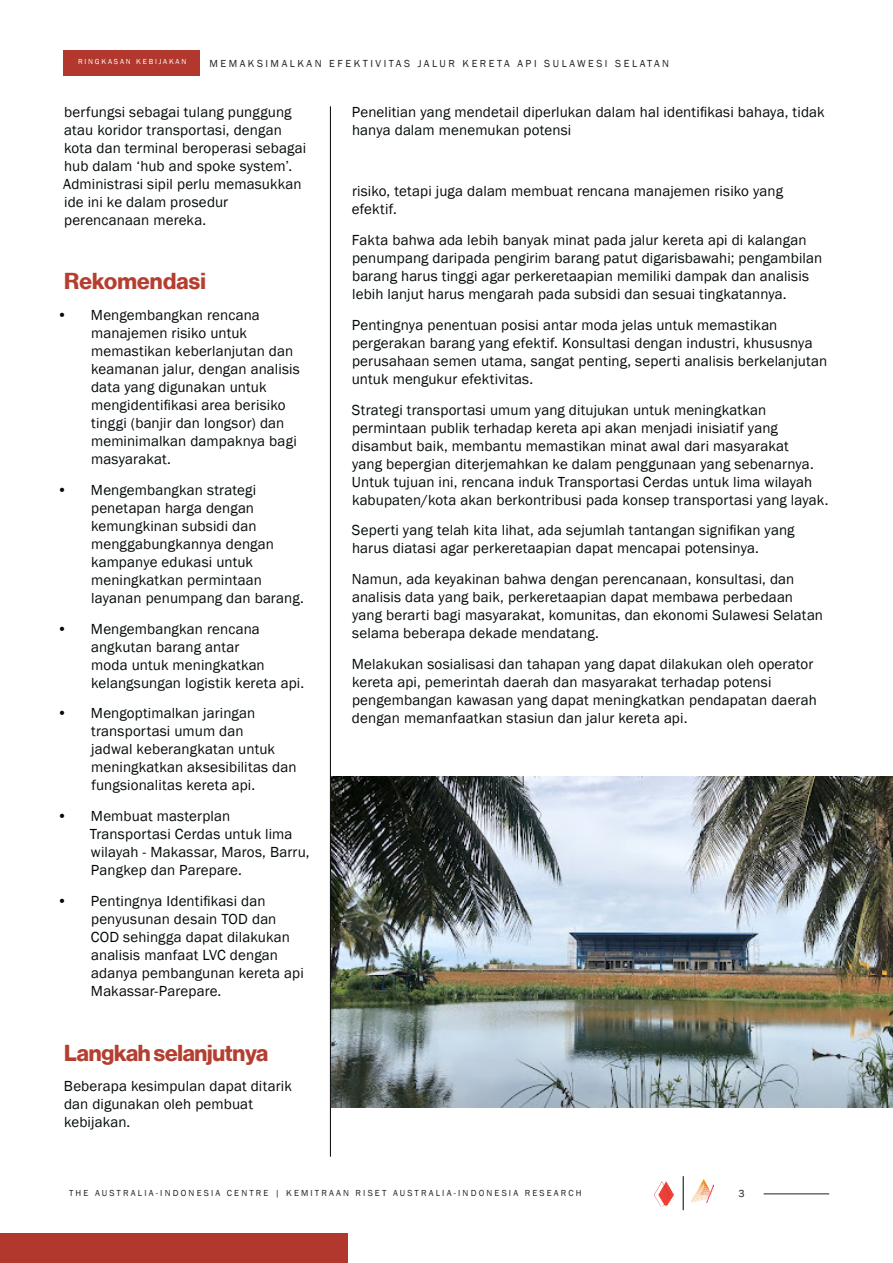
<style>
.page{position:relative;width:893px;height:1263px;background:#fff}
.page>*{position:absolute;margin:0;border:0;box-sizing:border-box;transform-origin:0 0}
._06_Body_copy{font:22.5px "N Haas Grotesk DS Pro 75 Bd";letter-spacing:-.01em;color:#b43f31}
._06_Body_copy-2{font:22.5px "N Haas Grotesk DS Pro 75 Bd";letter-spacing:.01em;color:#b43f31}
._06_Body_copy-3{font:15px/18px "Franklin Gothic";letter-spacing:.01em;color:#03090b}
.t1{font:10.5px "Franklin Gothic";letter-spacing:.24em;color:#231f20}
.t2{font:9px "Franklin Gothic";letter-spacing:.24em;color:#231f20}
.t3{font:7.5px "Franklin Gothic";letter-spacing:.24em;color:#fff}
</style>
<div class="page">
<div style="left:64px;top:50px;width:136px;height:25px;background:#b2382e"></div>
<div style="left:0;top:1233px;width:348px;height:30px;background:#b2382e"></div>
<img style="left:692px;top:1179px;width:21px;height:23px">
<img style="left:654px;top:1181px;width:20px;height:26px">
<hr style="left:683px;top:1176px;width:1px;height:34px;background:#000001">
<hr style="left:764px;top:1193px;width:65px;height:1px;background:#231f20">
<hr style="left:330px;top:106px;width:1px;height:1051px;background:#000001">
<img style="left:331px;top:776px;width:562px;height:331px">
<p class="t3" style="left:78px;top:57px;width:110px">RINGKASAN KEBIJAKAN</p>
<p class="t1" style="left:209px;top:56px;width:461px">MEMAKSIMALKAN EFEKTIVITAS JALUR KERETA API SULAWESI SELATAN</p>
<p class="_06_Body_copy-3" style="left:63px;top:103px;width:244px">berfungsi sebagai tulang punggung atau koridor transportasi, dengan kota dan terminal beroperasi sebagai hub dalam ‘hub and spoke system’.<br>Administrasi sipil perlu memasukkan ide ini ke dalam prosedur perencanaan mereka.</p>
<p class="_06_Body_copy-2" style="left:64px;top:268px;width:143px">Rekomendasi</p>
<p class="_06_Body_copy-3" style="left:91px;top:306px;width:210px;text-indent:-34px">• Mengembangkan rencana manajemen risiko untuk memastikan keberlanjutan dan keamanan jalur, dengan analisis data yang digunakan untuk mengidentifikasi area berisiko tinggi (banjir dan longsor) dan meminimalkan dampaknya bagi masyarakat.</p>
<p class="_06_Body_copy-3" style="left:91px;top:481px;width:214px;text-indent:-34px">• Mengembangkan strategi penetapan harga dengan kemungkinan subsidi dan menggabungkannya dengan kampanye edukasi untuk meningkatkan permintaan layanan penumpang dan barang.</p>
<p class="_06_Body_copy-3" style="left:91px;top:620px;width:215px;text-indent:-34px">• Mengembangkan rencana angkutan barang antar<br>moda untuk meningkatkan kelangsungan logistik kereta api.</p>
<p class="_06_Body_copy-3" style="left:91px;top:705px;width:207px;text-indent:-34px">• Mengoptimalkan jaringan transportasi umum dan<br>jadwal keberangkatan untuk meningkatkan aksesibilitas dan fungsionalitas kereta api.</p>
<p class="_06_Body_copy-3" style="left:90px;top:807px;width:221px;text-indent:-33px">• Membuat masterplan<br>Transportasi Cerdas untuk lima wilayah - Makassar, Maros, Barru,<br>Pangkep dan Parepare.</p>
<p class="_06_Body_copy-3" style="left:91px;top:892px;width:215px;text-indent:-34px">• Pentingnya Identifikasi dan penyusunan desain TOD dan<br>COD sehingga dapat dilakukan analisis manfaat LVC dengan adanya pembangunan kereta api<br>Makassar-Parepare.</p>
<p class="_06_Body_copy" style="left:64px;top:1039px;width:206px">Langkah selanjutnya</p>
<p class="_06_Body_copy-3" style="left:64px;top:1077px;width:229px">Beberapa kesimpulan dapat ditarik dan digunakan oleh pembuat kebijakan.</p>
<p class="_06_Body_copy-3" style="left:352px;top:103px;width:474px">Penelitian yang mendetail diperlukan dalam hal identifikasi bahaya, tidak hanya dalam menemukan potensi</p>
<p class="_06_Body_copy-3" style="left:352px;top:183px;width:433px">risiko, tetapi juga dalam membuat rencana manajemen risiko yang efektif.</p>
<p class="_06_Body_copy-3" style="left:352px;top:231px;width:472px">Fakta bahwa ada lebih banyak minat pada jalur kereta api di kalangan penumpang daripada pengirim barang patut digarisbawahi; pengambilan barang harus tinggi agar perkeretaapian memiliki dampak dan analisis lebih lanjut harus mengarah pada subsidi dan sesuai tingkatannya.</p>
<p class="_06_Body_copy-3" style="left:352px;top:316px;width:477px">Pentingnya penentuan posisi antar moda jelas untuk memastikan pergerakan barang yang efektif. Konsultasi dengan industri, khususnya perusahaan semen utama, sangat penting, seperti analisis berkelanjutan untuk mengukur efektivitas.</p>
<p class="_06_Body_copy-3" style="left:352px;top:401px;width:478px">Strategi transportasi umum yang ditujukan untuk meningkatkan permintaan publik terhadap kereta api akan menjadi inisiatif yang disambut baik, membantu memastikan minat awal dari masyarakat<br>yang bepergian diterjemahkan ke dalam penggunaan yang sebenarnya.<br>Untuk tujuan ini, rencana induk Transportasi Cerdas untuk lima wilayah kabupaten/kota akan berkontribusi pada konsep transportasi yang layak.</p>
<p class="_06_Body_copy-3" style="left:352px;top:522px;width:444px">Seperti yang telah kita lihat, ada sejumlah tantangan signifikan yang harus diatasi agar perkeretaapian dapat mencapai potensinya.</p>
<p class="_06_Body_copy-3" style="left:352px;top:570px;width:473px">Namun, ada keyakinan bahwa dengan perencanaan, konsultasi, dan analisis data yang baik, perkeretaapian dapat membawa perbedaan yang berarti bagi masyarakat, komunitas, dan ekonomi Sulawesi Selatan selama beberapa dekade mendatang.</p>
<p class="_06_Body_copy-3" style="left:352px;top:655px;width:466px">Melakukan sosialisasi dan tahapan yang dapat dilakukan oleh operator kereta api, pemerintah daerah dan masyarakat terhadap potensi pengembangan kawasan yang dapat meningkatkan pendapatan daerah dengan memanfaatkan stasiun dan jalur kereta api.</p>
<p class="t2" style="left:69px;top:1187px;width:514px">THE AUSTRALIA-INDONESIA CENTRE | KEMITRAAN RISET AUSTRALIA-INDONESIA RESEARCH</p>
<p class="t1" style="left:738px;top:1187px;width:8px">3</p>
</div>
